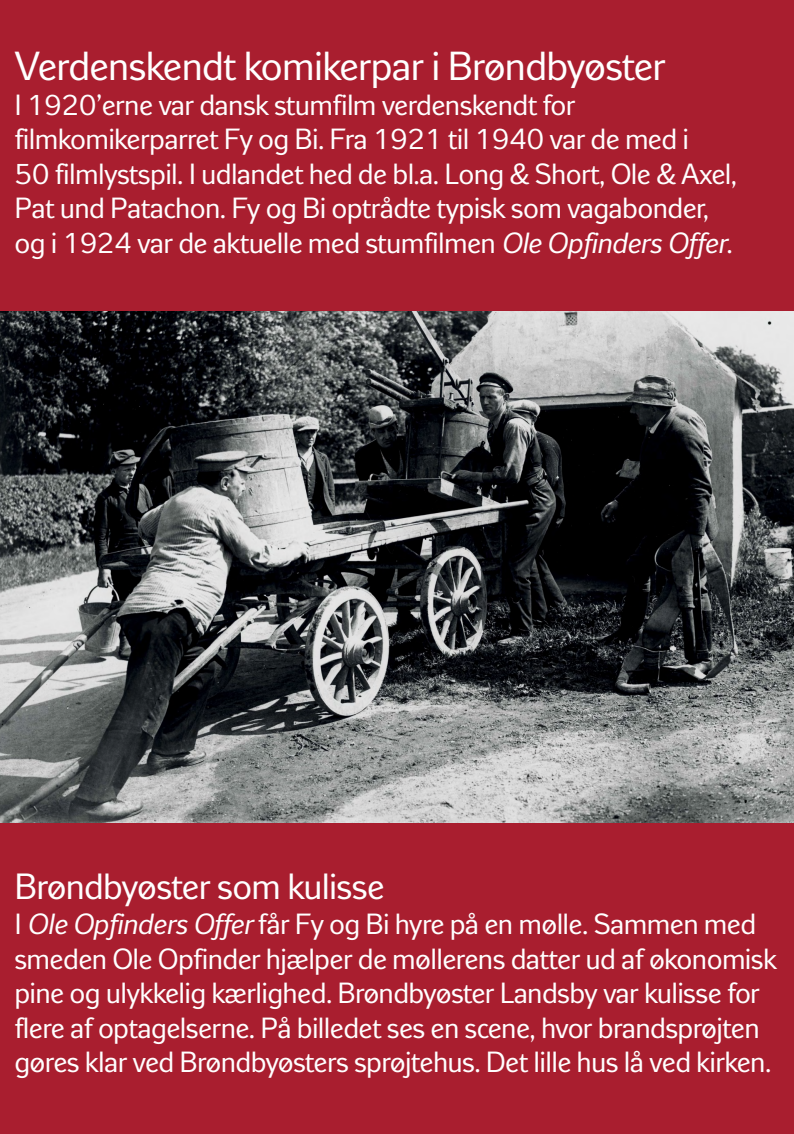
<style>
.page{position:relative;width:794px;height:1134px;background:#a91e2f}
.page>*{position:absolute;margin:0;border:0;box-sizing:border-box;transform-origin:0 0}
.t1{font:40px "Lettre Gothic";color:#fff}
.t2{font:36px "Lettre Gothic";color:#fff}
.t3{font:28.8px/34.6px "Lettre Gothic";color:#fff}
.s1{font-style:italic}
</style>
<div class="page">
<img style="left:0;top:312px;width:794px;height:510px">
<h1 class="t1" style="left:15px;top:44px;width:652px">Verdenskendt komikerpar i Brøndbyøster</h1>
<p class="t3" style="left:15px;top:88px;width:723px">I 1920’erne var dansk stumfilm verdenskendt for filmkomikerparret Fy og Bi. Fra 1921 til 1940 var de med i<br>50 filmlystspil. I udlandet hed de bl.a. Long &amp; Short, Ole &amp; Axel, Pat und Patachon. Fy og Bi optrådte typisk som vagabonder, og i 1924 var de aktuelle med stumfilmen <span class="s1">Ole Opfinders Offer</span>.</p>
<p class="t2" style="left:15px;top:867px;width:371px">Brøndbyøster som kulisse</p>
<p class="t3" style="left:15px;top:907px;width:763px">I <span class="s1">Ole Opfinders Offer</span> får Fy og Bi hyre på en mølle. Sammen med smeden Ole Opfinder hjælper de møllerens datter ud af økonomisk pine og ulykkelig kærlighed. Brøndbyøster Landsby var kulisse for flere af optagelserne. På billedet ses en scene, hvor brandsprøjten gøres klar ved Brøndbyøsters sprøjtehus. Det lille hus lå ved kirken.</p>
</div>
